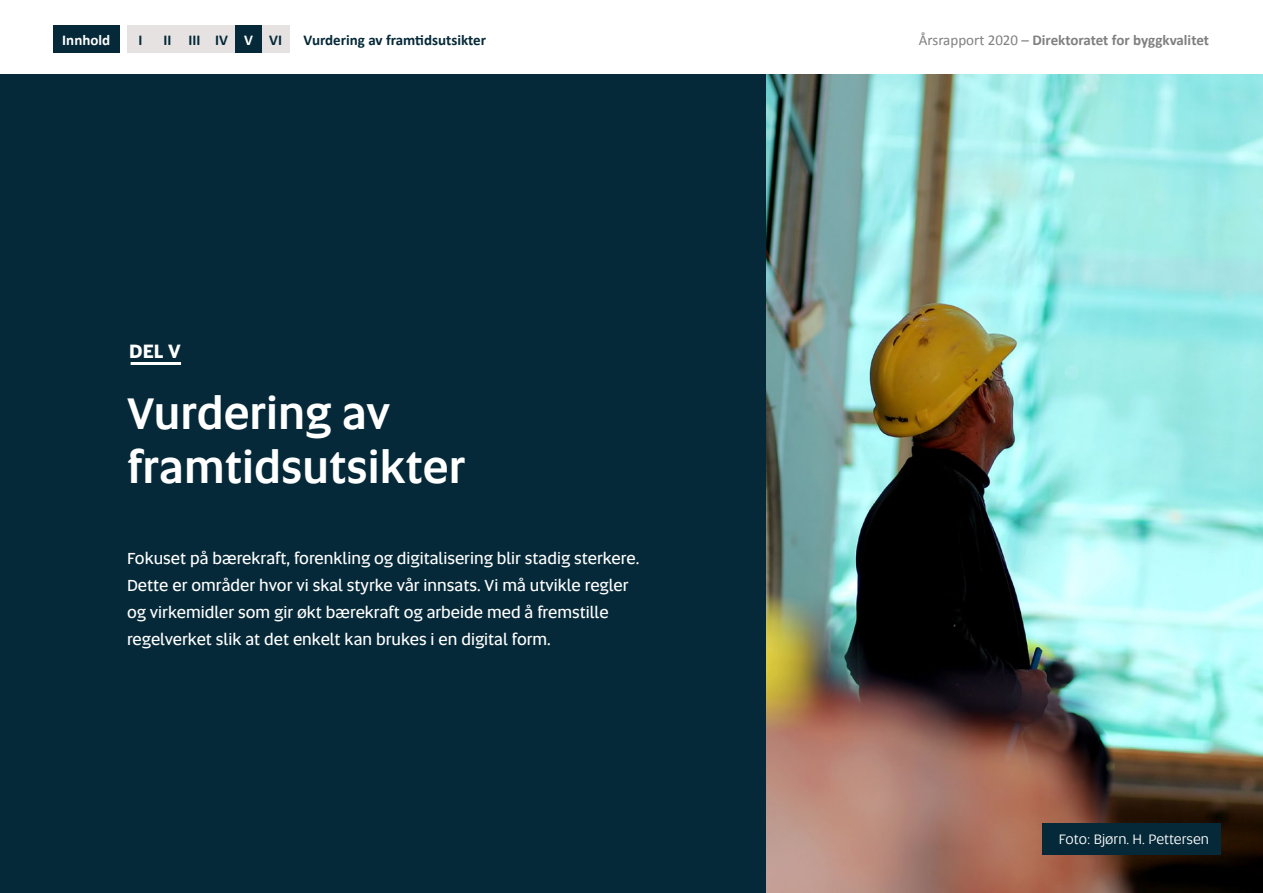
<style>
.page{position:relative;width:1263px;height:893px;background:#fff}
.page>*{position:absolute;margin:0;border:0;box-sizing:border-box;transform-origin:0 0}
.Nivå_0_-_Kapittel{font:500 45px/54px "Altis";color:#fff}
.Nivå_2_-_Delmål{font:700 19.5px "Altis";color:#fff}
.Ingress__Kapittel{font:16.5px/27px "Altis";color:#fff}
.t1{font:700 15px "Calibri";letter-spacing:-.005em;color:#808080}
.t2{font:700 15px "Calibri";color:#052938}
.t3{font:700 15px "Calibri";color:#fff}
.Brødtekst{font:14.25px "Altis";color:#fff}
.s1{color:#fff}
.s2{font-weight:400}
</style>
<div class="page">
<div style="left:127px;top:26px;width:27px;height:27px;background:#e5e2e1"></div>
<div style="left:53px;top:26px;width:66px;height:27px;background:#052938"></div>
<div style="left:208px;top:26px;width:27px;height:27px;background:#e5e2e1"></div>
<div style="left:235px;top:26px;width:27px;height:27px;background:#052938"></div>
<div style="left:262px;top:26px;width:27px;height:27px;background:#e5e2e1"></div>
<div style="left:154px;top:26px;width:27px;height:27px;background:#e5e2e1"></div>
<div style="left:181px;top:26px;width:27px;height:27px;background:#e5e2e1"></div>
<img style="left:765px;top:74px;width:498px;height:819px">
<div style="left:1042px;top:824px;width:179px;height:31px;background:#052938"></div>
<div style="left:0;top:74px;width:765px;height:819px;background:#052938"></div>
<hr style="left:131px;top:362px;width:50px;height:3px;background:#fff">
<p class="t3" style="left:62px;top:29px;width:49px">Innhold</p>
<p class="t2" style="left:139px;top:29px;width:6px">I</p>
<p class="t2" style="left:215px;top:29px;width:68px">IV <span class="s1">V</span> VI</p>
<p class="t2" style="left:304px;top:29px;width:184px">Vurdering av framtidsutsikter</p>
<p class="t1" style="left:919px;top:29px;width:292px"><span class="s2">Årsrapport 2020 –</span> Direktoratet for byggkvalitet</p>
<p class="t2" style="left:164px;top:29px;width:39px">II III</p>
<p class="Nivå_2_-_Delmål" style="left:129px;top:336px;width:53px">DEL V</p>
<p class="Nivå_0_-_Kapittel" style="left:127px;top:384px;width:340px">Vurdering av framtidsutsikter</p>
<p class="Ingress__Kapittel" style="left:127px;top:544px;width:514px">Fokuset på bærekraft, forenkling og digitalisering blir stadig sterkere.<br>Dette er områder hvor vi skal styrke vår innsats. Vi må utvikle regler og virkemidler som gir økt bærekraft og arbeide med å fremstille regelverket slik at det enkelt kan brukes i en digital form.</p>
<p class="Brødtekst" style="left:1059px;top:829px;width:151px">Foto: Bjørn. H. Pettersen</p>
</div>
